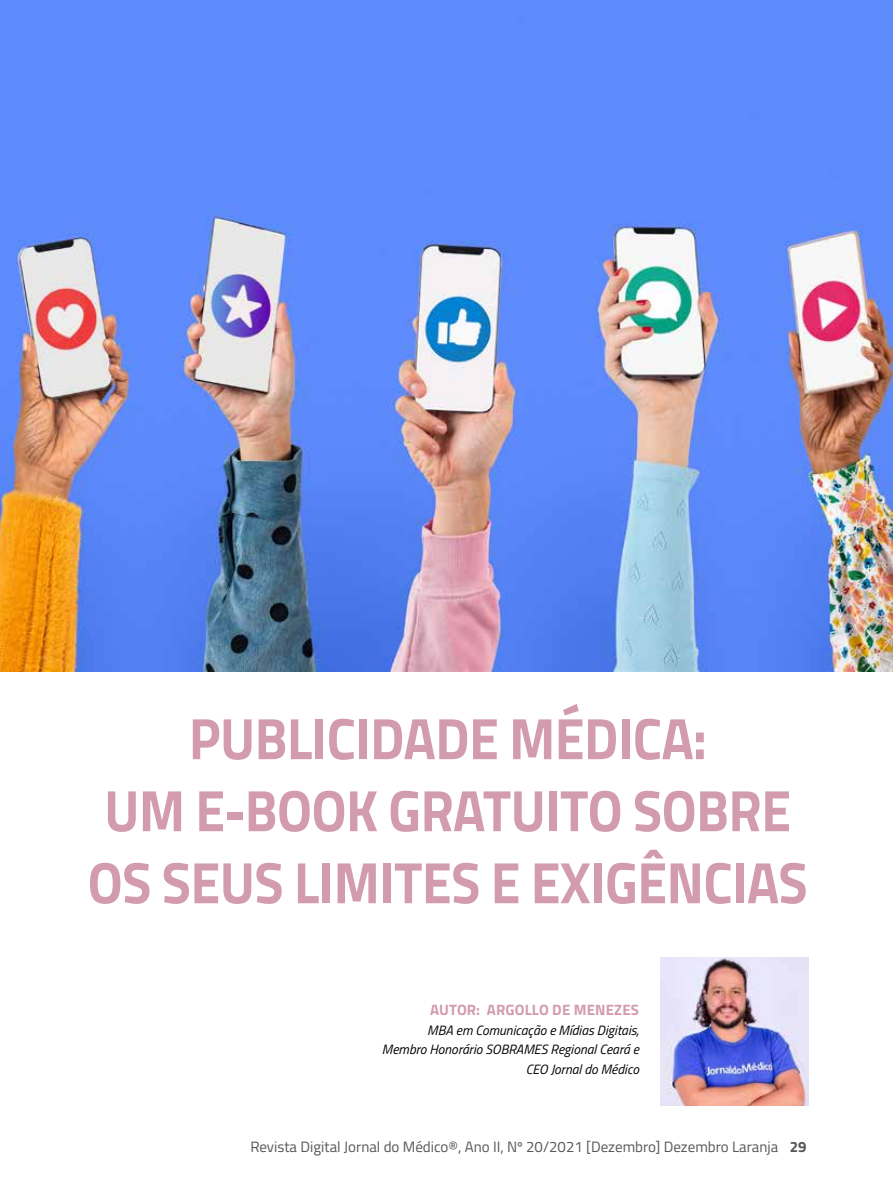
<style>
.page{position:relative;width:893px;height:1191px;background:#fff}
.page>*{position:absolute;margin:0;border:0;box-sizing:border-box;transform-origin:0 0}
.t1{font:700 58.5px/72px "Titillium";letter-spacing:-.01em;color:#d29bae;text-align:center;scale:.92 1}
.t2{font:15px "Titillium";color:#575756}
.t3{font:700 15px "Titillium";letter-spacing:.01em;color:#d29bae}
.t4{font:italic 13.5px/19.5px "Titillium";color:#000;text-align:right}
.s1{font-weight:700}
</style>
<div class="page">
<img style="left:660px;top:957px;width:149px;height:149px">
<img style="left:1px;top:0;width:892px;height:671px">
<h1 class="t1" style="left:88px;top:699px;width:784px">PUBLICIDADE MÉDICA:<br>UM E-BOOK GRATUITO SOBRE<br>OS SEUS LIMITES E EXIGÊNCIAS</h1>
<p class="t3" style="left:430px;top:998px;width:211px">AUTOR: ARGOLLO DE MENEZES</p>
<p class="t4" style="left:382px;top:1019px;width:259px">MBA em Comunicação e Mídias Digitais,<br>Membro Honorário SOBRAMES Regional Ceará e<br>CEO Jornal do Médico</p>
<p class="t2" style="left:250px;top:1135px;width:558px">Revista Digital Jornal do Médico®️, Ano II, Nº 20/2021 [Dezembro] Dezembro Laranja <span class="s1">29</span></p>
</div>
